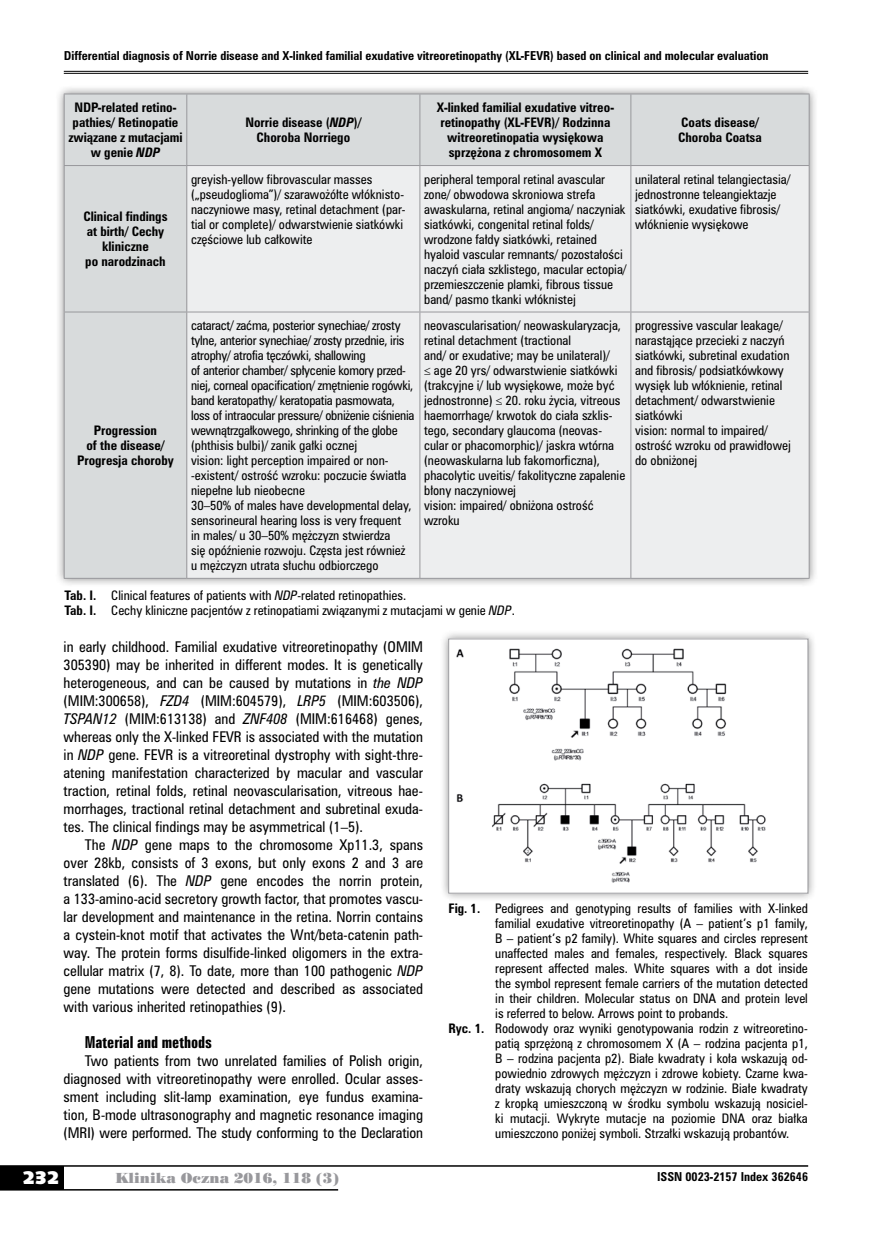
<style>
.page{position:relative;width:872px;height:1234px;background:#fff}
.page>*{position:absolute;margin:0;border:0;box-sizing:border-box;transform-origin:0 0}
.t1{font:18px "Humanst 531 U Blk PL";color:#fff}
.t2{font:15px "Zurich Bd X Cn PL";color:#000}
.t3{font:13.5px/18px "Zurich Cn PL";color:#000;text-align:justify}
.t4{font:13.5px "Poster Bodoni PL";color:#98989c}
.t5{font:12px/15px "Zurich Cn PL";color:#000}
.t6{font:12px/15px "Zurich Cn PL";letter-spacing:-.02em;color:#000}
.t7{font:700 12px/15px "Zurich Cn PL";color:#000;text-align:center}
.t8{font:700 11.25px "Zurich Cn PL";color:#000}
.s1{font-style:italic}
.s2{font-weight:700}
</style>
<div class="page">
<div style="left:0;top:1165px;width:64px;height:24px;background:#000"></div>
<hr style="left:0;top:1164px;width:808px;height:2px;background:#000">
<hr style="left:0;top:1188px;width:338px;height:2px;background:#000">
<hr style="left:64px;top:71px;width:744px;height:1px;background:#000">
<hr style="left:64px;top:73px;width:744px;height:1px;background:#000">
<div style="left:54px;top:85px;width:764px;height:502px;background:#000;opacity:.45"></div>
<div style="left:65px;top:95px;width:743px;height:483px;background:#d8dbdc"></div>
<div style="left:187px;top:166px;width:621px;height:412px;background:#edeeef"></div>
<hr style="left:419px;top:94px;width:1px;height:71px;background:#98989c">
<hr style="left:630px;top:94px;width:1px;height:71px;background:#98989c">
<hr style="left:419px;top:166px;width:1px;height:145px;background:#98989c">
<hr style="left:630px;top:166px;width:1px;height:145px;background:#98989c">
<hr style="left:64px;top:311px;width:123px;height:1px;background:#98989c">
<hr style="left:187px;top:311px;width:233px;height:1px;background:#98989c">
<hr style="left:420px;top:311px;width:211px;height:1px;background:#98989c">
<hr style="left:419px;top:312px;width:1px;height:266px;background:#98989c">
<hr style="left:631px;top:311px;width:178px;height:1px;background:#98989c">
<hr style="left:630px;top:312px;width:1px;height:266px;background:#98989c">
<hr style="left:808px;top:166px;width:1px;height:145px;background:#98989c">
<hr style="left:808px;top:312px;width:1px;height:266px;background:#98989c">
<hr style="left:187px;top:578px;width:233px;height:1px;background:#98989c">
<hr style="left:420px;top:578px;width:211px;height:1px;background:#98989c">
<hr style="left:631px;top:578px;width:178px;height:1px;background:#98989c">
<hr style="left:187px;top:94px;width:233px;height:1px;background:#98989c">
<hr style="left:420px;top:94px;width:211px;height:1px;background:#98989c">
<hr style="left:631px;top:94px;width:178px;height:1px;background:#98989c">
<hr style="left:808px;top:94px;width:1px;height:71px;background:#98989c">
<hr style="left:64px;top:165px;width:123px;height:1px;background:#98989c">
<hr style="left:187px;top:165px;width:233px;height:1px;background:#98989c">
<hr style="left:420px;top:165px;width:211px;height:1px;background:#98989c">
<hr style="left:631px;top:165px;width:178px;height:1px;background:#98989c">
<hr style="left:64px;top:94px;width:123px;height:1px;background:#98989c">
<hr style="left:64px;top:94px;width:1px;height:71px;background:#98989c">
<hr style="left:186px;top:94px;width:1px;height:71px;background:#98989c">
<hr style="left:64px;top:166px;width:1px;height:145px;background:#98989c">
<hr style="left:186px;top:166px;width:1px;height:145px;background:#98989c">
<hr style="left:64px;top:312px;width:1px;height:266px;background:#98989c">
<hr style="left:186px;top:312px;width:1px;height:266px;background:#98989c">
<hr style="left:64px;top:578px;width:123px;height:1px;background:#98989c">
<div style="left:439px;top:629px;width:378px;height:273px;background:#000;opacity:.45"></div>
<img style="left:450px;top:640px;width:356px;height:251px">
<div style="left:448px;top:638px;width:360px;height:255px;border:1px solid #98989c"></div>
<p class="t8" style="left:64px;top:48px;width:706px">Differential diagnosis of Norrie disease and X-linked familial exudative vitreoretinopathy (XL-FEVR) based on clinical and molecular evaluation</p>
<p class="t7" style="left:68px;top:100px;width:116px">NDP-related retino&shy;pathies/ Retinopatie związane z mutacjami w genie <span class="s1">NDP</span></p>
<p class="t7" style="left:83px;top:209px;width:86px">Clinical findings at birth/ Cechy kliniczne<br>po narodzinach</p>
<p class="t7" style="left:245px;top:115px;width:118px">Norrie disease (<span class="s1">NDP</span>)/<br>Choroba Norriego</p>
<p class="t7" style="left:437px;top:100px;width:178px">X-linked familial exudative vitreo&shy;retinopathy (XL-FEVR)/ Rodzinna witreoretinopatia wysiękowa sprzężona z chromosomem X</p>
<p class="t7" style="left:678px;top:115px;width:85px;text-align:left">Coats disease/<br>Choroba Coatsa</p>
<p class="t5" style="left:191px;top:171px;width:216px">greyish-yellow fibrovascular masses („pseudoglioma”)/ szarawożółte włóknisto&shy;naczyniowe masy, retinal detachment (par&shy;tial or complete)/ odwarstwienie siatkówki częściowe lub całkowite</p>
<p class="t5" style="left:424px;top:171px;width:204px">peripheral temporal retinal avascular zone/ obwodowa skroniowa strefa awaskularna, retinal angioma/ naczyniak siatkówki, congenital retinal folds/ wrodzone fałdy siatkówki, retained hyaloid vascular remnants/ pozostałości naczyń ciała szklistego, macular ectopia/ przemieszczenie plamki, fibrous tissue band/ pasmo tkanki włóknistej</p>
<p class="t5" style="left:635px;top:171px;width:157px">unilateral retinal telangiectasia/ jednostronne teleangiektazje siatkówki, exudative fibrosis/ włóknienie wysiękowe</p>
<p class="t6" style="left:191px;top:318px;width:225px">cataract/ zaćma, posterior synechiae/ zrosty tylne, anterior synechiae/ zrosty przednie, iris atrophy/ atrofia tęczówki, shallowing<br>of anterior chamber/ spłycenie komory przed&shy;niej, corneal opacification/ zmętnienie rogówki, band keratopathy/ keratopatia pasmowata, loss of intraocular pressure/ obniżenie ciśnienia wewnątrzgałkowego, shrinking of the globe (phthisis bulbi)/ zanik gałki ocznej<br>vision: light perception impaired or non--existent/ ostrość wzroku: poczucie światła niepełne lub nieobecne<br>30–50% of males have developmental delay, sensorineural hearing loss is very frequent<br>in males/ u 30–50% mężczyzn stwierdza<br>się opóźnienie rozwoju. Częsta jest również<br>u mężczyzn utrata słuchu odbiorczego</p>
<p class="t5" style="left:424px;top:318px;width:203px">neovascularisation/ neowaskularyzacja, retinal detachment (tractional<br>and/ or exudative; may be unilateral)/<br>≤ age 20 yrs/ odwarstwienie siatkówki (trakcyjne i/ lub wysiękowe, może być jednostronne) ≤ 20. roku życia, vitreous haemorrhage/ krwotok do ciała szklis&shy;tego, secondary glaucoma (neovas&shy;cular or phacomorphic)/ jaskra wtórna (neowaskularna lub fakomorficzna), phacolytic uveitis/ fakolityczne zapalenie błony naczyniowej<br>vision: impaired/ obniżona ostrość wzroku</p>
<p class="t5" style="left:635px;top:318px;width:157px">progressive vascular leakage/ narastąjące przecieki z naczyń siatkówki, subretinal exudation and fibrosis/ podsiatkówkowy wysięk lub włóknienie, retinal detachment/ odwarstwienie siatkówki<br>vision: normal to impaired/ ostrość wzroku od prawidłowej do obniżonej</p>
<p class="t5" style="left:65px;top:588px;width:452px"><span class="s2">Tab. I.</span> Clinical features of patients with <span class="s1">NDP</span>-related retinopathies.<br><span class="s2">Tab. I.</span> Cechy kliniczne pacjentów z retinopatiami związanymi z mutacjami w genie <span class="s1">NDP</span>.</p>
<p class="t7" style="left:77px;top:422px;width:98px">Progression<br>of the disease/<br>Progresja choroby</p>
<p class="t3" style="left:64px;top:637px;width:361px">in early childhood. Familial exudative vitreoretinopathy (OMIM 305390) may be inherited in different modes. It is genetically heterogeneous, and can be caused by mutations in <span class="s1">the NDP </span>(MIM:300658), <span class="s1">FZD4</span> (MIM:604579), <span class="s1">LRP5</span> (MIM:603506), <span class="s1">TSPAN12</span> (MIM:613138) and <span class="s1">ZNF408</span> (MIM:616468) genes, whereas only the X-linked FEVR is associated with the mutation in <span class="s1">NDP</span> gene. FEVR is a vitreoretinal dystrophy with sight-thre&shy;atening manifestation characterized by macular and vascular traction, retinal folds, retinal neovascularisation, vitreous hae&shy;morrhages, tractional retinal detachment and subretinal exuda&shy;tes. The clinical findings may be asymmetrical (1–5).</p>
<p class="t3" style="left:64px;top:835px;width:361px;text-indent:21px">The <span class="s1">NDP</span> gene maps to the chromosome Xp11.3, spans over 28kb, consists of 3 exons, but only exons 2 and 3 are translated (6). The <span class="s1">NDP</span> gene encodes the norrin protein, a 133-amino-acid secretory growth factor, that promotes vascu&shy;lar development and maintenance in the retina. Norrin contains a cystein-knot motif that activates the Wnt/beta-catenin path&shy;way. The protein forms disulfide-linked oligomers in the extra&shy;cellular matrix (7, 8). To date, more than 100 pathogenic <span class="s1">NDP </span>gene mutations were detected and described as associated with various inherited retinopathies (9).</p>
<p class="t2" style="left:85px;top:1032px;width:129px">Material and methods</p>
<p class="t3" style="left:64px;top:1051px;width:361px;text-indent:21px">Two patients from two unrelated families of Polish origin, diagnosed with vitreoretinopathy were enrolled. Ocular asses&shy;sment including slit-lamp examination, eye fundus examina&shy;tion, B-mode ultrasonography and magnetic resonance imaging (MRI) were performed. The study conforming to the Declaration</p>
<p class="t5" style="left:448px;top:900px;width:361px"><span class="s2">Fig. 1.</span> Pedigrees and genotyping results of families with X-linked</p>
<p class="t5" style="left:495px;top:915px;width:314px">familial exudative vitreoretinopathy (A – patient’s p1 family,</p>
<p class="t5" style="left:495px;top:930px;width:314px">B – patient’s p2 family). White squares and circles represent</p>
<p class="t5" style="left:495px;top:945px;width:314px">unaffected males and females, respectively. Black squares</p>
<p class="t5" style="left:495px;top:960px;width:314px">represent affected males. White squares with a dot inside</p>
<p class="t5" style="left:495px;top:975px;width:314px">the symbol represent female carriers of the mutation detected</p>
<p class="t5" style="left:495px;top:990px;width:314px">in their children. Molecular status on DNA and protein level</p>
<p class="t5" style="left:495px;top:1005px;width:234px">is referred to below. Arrows point to probands.</p>
<p class="t5" style="left:448px;top:1020px;width:361px"><span class="s2">Ryc. 1.</span> Rodowody oraz wyniki genotypowania rodzin z witreoretino-</p>
<p class="t5" style="left:495px;top:1035px;width:314px">patią sprzężoną z chromosomem X (A – rodzina pacjenta p1,</p>
<p class="t5" style="left:495px;top:1050px;width:314px">B – rodzina pacjenta p2). Białe kwadraty i koła wskazują od-</p>
<p class="t5" style="left:495px;top:1065px;width:314px">powiednio zdrowych mężczyzn i zdrowe kobiety. Czarne kwa-</p>
<p class="t5" style="left:495px;top:1080px;width:314px">draty wskazują chorych mężczyzn w rodzinie. Białe kwadraty</p>
<p class="t5" style="left:495px;top:1095px;width:314px">z kropką umieszczoną w środku symbolu wskazują nosiciel-</p>
<p class="t5" style="left:495px;top:1110px;width:314px">ki mutacji. Wykryte mutacje na poziomie DNA oraz białka</p>
<p class="t5" style="left:495px;top:1125px;width:295px">umieszczono poniżej symboli. Strzałki wskazują probantów.</p>
<h1 class="t1" style="left:23px;top:1165px;width:38px">232</h1>
<p class="t4" style="left:115px;top:1168px;width:225px">Klinika Oczna 2016, 118 (3)</p>
<p class="t8" style="left:657px;top:1168px;width:152px">ISSN 0023-2157 Index 362646</p>
</div>
